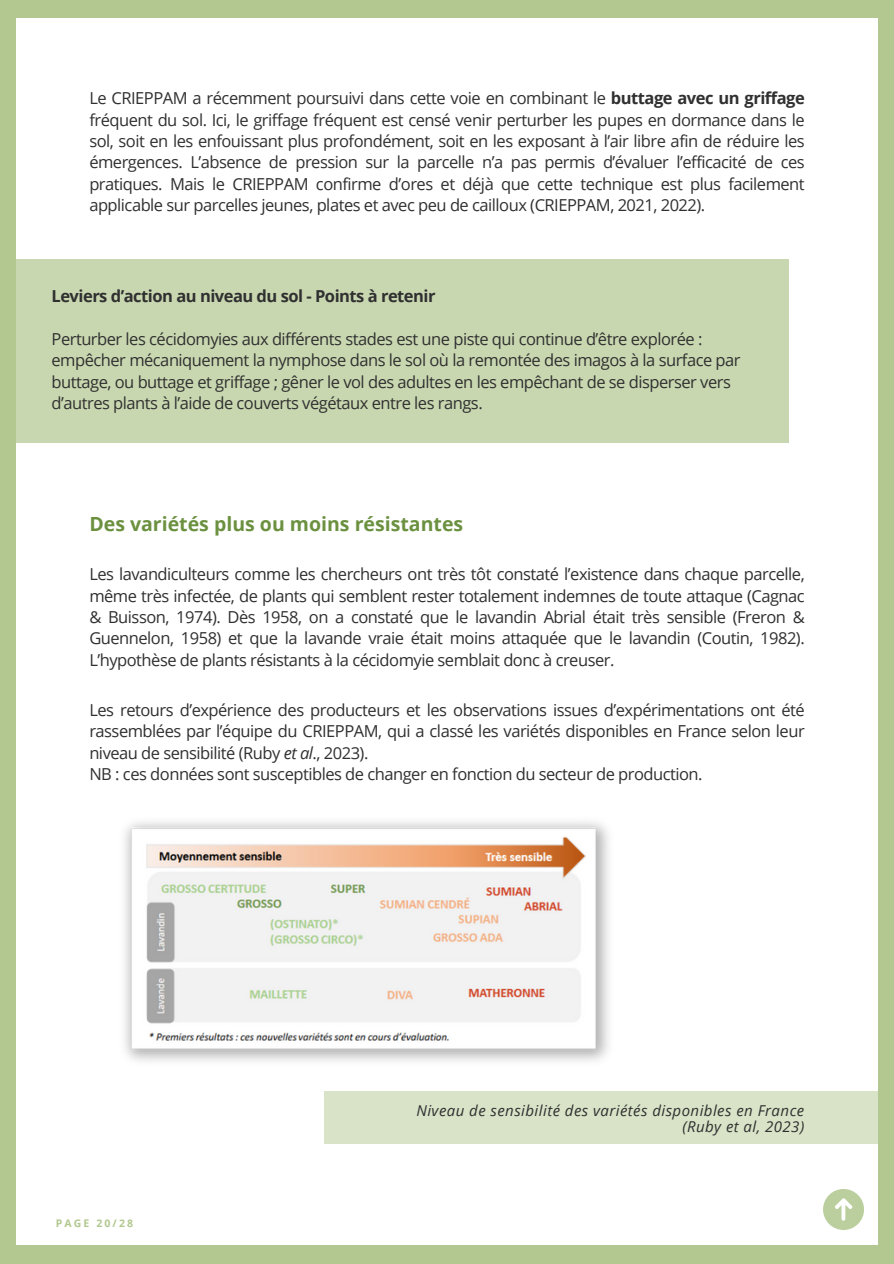
<style>
.page{position:relative;width:894px;height:1264px;background:#fff}
.page>*{position:absolute;margin:0;border:0;box-sizing:border-box;transform-origin:0 0}
.t1{font:700 19.5px "Open Sans";color:#6b9140}
.t2{font:16.5px/21.3px "Open Sans";letter-spacing:-.03em;color:#303030}
.t3{font:700 16.5px "Open Sans";letter-spacing:-.03em;color:#303030}
.t4{font:italic 15px/16.8px "Open Sans";letter-spacing:.03em;color:#303030;text-align:right}
.t5{font:700 10.5px "Open Sans";letter-spacing:.2em;color:#b2c890}
.s1{font-weight:700}
.s2{font-style:italic}
</style>
<div class="page">
<div style="left:0;top:0;width:893px;height:1263px;background:#b2c890"></div>
<div style="left:17px;top:18px;width:859px;height:1227px;background:#fff"></div>
<img style="left:124px;top:822px;width:485px;height:239px">
<div style="left:324px;top:1091px;width:569px;height:53px;background:#d8e3c7"></div>
<div style="left:0;top:259px;width:787px;height:183px;background:#c8d7b0"></div>
<div style="left:822px;top:1189px;width:41px;height:40px;background:#bbce9d;border-radius:50%"></div>
<svg style="left:835px;top:1198px;width:17px;height:22px"></svg>
<p class="t2" style="left:89px;top:87px;width:716px;text-align:justify">Le CRIEPPAM a récemment poursuivi dans cette voie en combinant le <span class="s1">buttage avec un griffage </span>fréquent du sol. Ici, le griffage fréquent est censé venir perturber les pupes en dormance dans le sol, soit en les enfouissant plus profondément, soit en les exposant à l’air libre afin de réduire les émergences. L’absence de pression sur la parcelle n’a pas permis d’évaluer l’efficacité de ces pratiques. Mais le CRIEPPAM confirme d’ores et déjà que cette technique est plus facilement applicable sur parcelles jeunes, plates et avec peu de cailloux (CRIEPPAM, 2021, 2022).</p>
<p class="t3" style="left:52px;top:284px;width:385px">Leviers d’action au niveau du sol - Points à retenir</p>
<p class="t2" style="left:52px;top:328px;width:690px">Perturber les cécidomyies aux différents stades est une piste qui continue d’être explorée : empêcher mécaniquement la nymphose dans le sol où la remontée des imagos à la surface par buttage, ou buttage et griffage ; gêner le vol des adultes en les empêchant de se disperser vers d’autres plants à l’aide de couverts végétaux entre les rangs.</p>
<h1 class="t1" style="left:89px;top:509px;width:375px">Des variétés plus ou moins résistantes</h1>
<h3 class="t2" style="left:89px;top:563px;width:716px;text-align:justify">Les lavandiculteurs comme les chercheurs ont très tôt constaté l’existence dans chaque parcelle, même très infectée, de plants qui semblent rester totalement indemnes de toute attaque (Cagnac &amp; Buisson, 1974). Dès 1958, on a constaté que le lavandin Abrial était très sensible (Freron &amp; Guennelon, 1958) et que la lavande vraie était moins attaquée que le lavandin (Coutin, 1982).<br>L’hypothèse de plants résistants à la cécidomyie semblait donc à creuser.</h3>
<p class="t2" style="left:89px;top:699px;width:716px">Les retours d’expérience des producteurs et les observations issues d’expérimentations ont été rassemblées par l’équipe du CRIEPPAM, qui a classé les variétés disponibles en France selon leur niveau de sensibilité (Ruby <span class="s2">et al</span>., 2023).<br>NB : ces données sont susceptibles de changer en fonction du secteur de production.</p>
<h2 class="t5" style="left:56px;top:1215px;width:79px">PAGE 20/28</h2>
<h3 class="t4" style="left:416px;top:1101px;width:389px">Niveau de sensibilité des variétés disponibles en France (Ruby et al, 2023)</h3>
</div>
